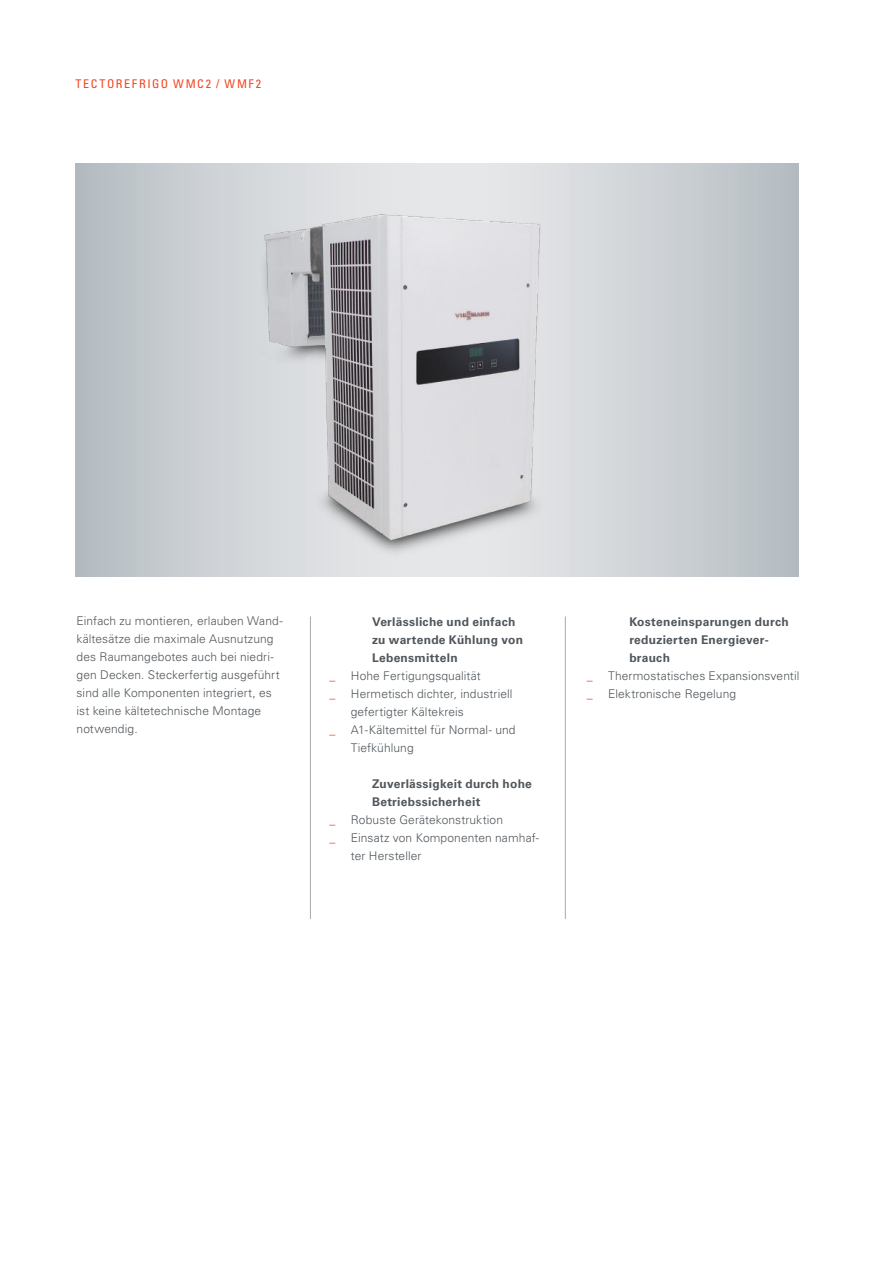
<style>
.page{position:relative;width:893px;height:1263px;background:#fff}
.page>*{position:absolute;margin:0;border:0;box-sizing:border-box;transform-origin:0 0}
.t1{font:300 12px/18px "Univers LTCYR 45";letter-spacing:.01em;color:#50565b}
.t2{font:700 12px/18px "Univers LTCYR 65";letter-spacing:.02em;color:#50565b}
.t3{font:condensed 12px "Univers LTCYR 57";letter-spacing:.14em;color:#f24522}
.t4{font:300 12px "Univers LTCYR 45";color:#f24522}
</style>
<div class="page">
<svg style="left:75px;top:163px;width:723px;height:414px;background:#c4c9ce"></svg>
<img style="left:211px;top:182px;width:404px;height:395px">
<hr style="left:310px;top:616px;width:1px;height:303px;background:#aaaaac">
<hr style="left:565px;top:616px;width:1px;height:303px;background:#aaaaac">
<p class="t3" style="left:75px;top:77px;width:187px">TECTOREFRIGO WMC2 / WMF2</p>
<p class="t1" style="left:77px;top:612px;width:208px">Einfach zu montieren, erlauben Wand&shy;kältesätze die maximale Ausnutzung des Raumangebotes auch bei niedri&shy;gen Decken. Steckerfertig ausgeführt sind alle Komponenten integriert, es ist keine kältetechnische Montage notwendig.</p>
<p class="t2" style="left:629px;top:612px;width:161px">Kosteneinsparungen durch reduzierten Energiever&shy;brauch</p>
<p class="t2" style="left:372px;top:612px;width:152px">Verlässliche und einfach zu wartende Kühlung von<br>Lebensmitteln</p>
<p class="t4" style="left:330px;top:667px;width:7px">_</p>
<p class="t1" style="left:351px;top:666px;width:132px">Hohe Fertigungsqualität</p>
<p class="t4" style="left:330px;top:685px;width:7px">_</p>
<p class="t1" style="left:351px;top:684px;width:163px">Hermetisch dichter, industriell gefertigter Kältekreis</p>
<p class="t4" style="left:330px;top:721px;width:7px">_</p>
<p class="t1" style="left:351px;top:720px;width:166px">A1-Kältemittel für Normal- und<br>Tiefkühlung</p>
<p class="t2" style="left:372px;top:774px;width:161px">Zuverlässigkeit durch hohe<br>Betriebssicherheit</p>
<p class="t4" style="left:330px;top:811px;width:7px">_</p>
<p class="t4" style="left:587px;top:668px;width:7px">_</p>
<p class="t1" style="left:608px;top:666px;width:193px">Thermostatisches Expansionsventil</p>
<p class="t4" style="left:587px;top:686px;width:7px">_</p>
<p class="t1" style="left:608px;top:684px;width:130px">Elektronische Regelung</p>
<p class="t1" style="left:351px;top:810px;width:154px">Robuste Gerätekonstruktion</p>
<p class="t4" style="left:330px;top:829px;width:7px">_</p>
<p class="t1" style="left:351px;top:828px;width:190px">Einsatz von Komponenten namhaf&shy;ter Hersteller</p>
</div>
